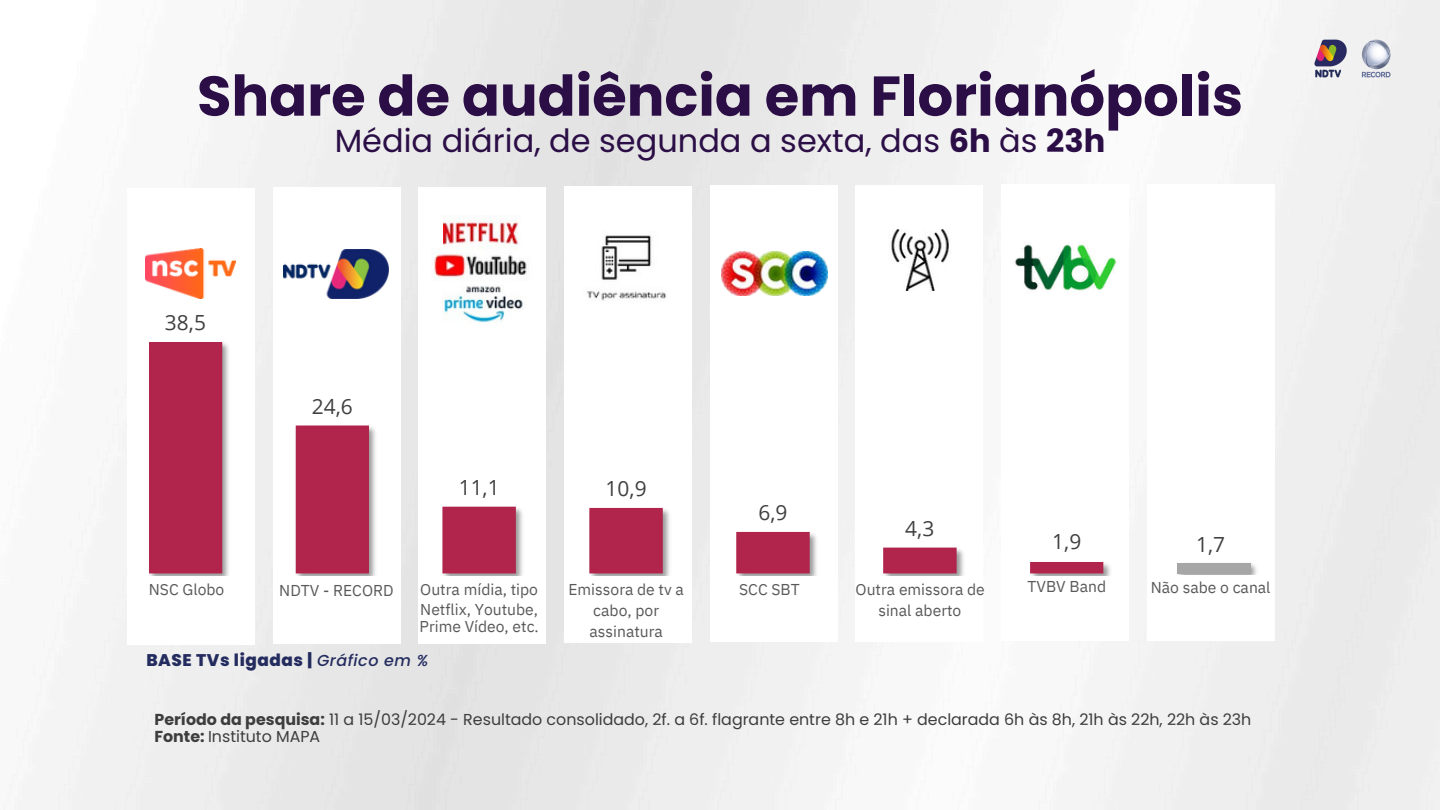
<style>
.page{position:relative;width:1440px;height:810px;background:#fff}
.page>*{position:absolute;margin:0;border:0;box-sizing:border-box;transform-origin:0 0}
.t1{font:700 56px "Poppins";color:#2b0e46}
.t2{font:32px "Poppins";color:#2b0e46}
.t3{font:21px "Open Sans";color:#404040}
.t4{font:20.8px "Open Sans";color:#404040}
.t5{font:800 16.8px "Poppins";letter-spacing:.03em;color:#242c5f}
.t6{font:15.8px/17.2px "Poppins";color:#3d3d3d}
.t7{font:15.6px/20.8px "IBM Plex Sans";color:#595959;text-align:center}
.s1{font-weight:700}
.s2{font-weight:500;font-style:italic;font-size:16px}
</style>
<div class="page">
<img style="left:1308px;top:36px;width:89px;height:45px">
<img style="left:1176px;top:562px;width:82px;height:13px">
<img style="left:149px;top:338px;width:962px;height:237px">
<svg style="left:149px;top:342px;width:954px;height:231px"></svg>
<div style="left:1177px;top:563px;width:73px;height:11px;background:#a6a6a6"></div>
<img style="left:146px;top:249px;width:90px;height:49px">
<img style="left:284px;top:249px;width:105px;height:50px">
<img style="left:721px;top:252px;width:107px;height:43px">
<img style="left:1015px;top:242px;width:102px;height:49px">
<img style="left:442px;top:286px;width:81px;height:37px">
<img style="left:432px;top:252px;width:95px;height:26px">
<img style="left:444px;top:215px;width:75px;height:31px">
<img style="left:891px;top:229px;width:58px;height:62px">
<img style="left:586px;top:235px;width:81px;height:66px">
<p class="t1" style="left:197px;top:57px;width:1048px">Share de audiência em Florianópolis</p>
<p class="t2" style="left:335px;top:118px;width:772px">Média diária, de segunda a sexta, das <span class="s1">6h</span> às <span class="s1">23h</span></p>
<h2 class="t4" style="left:165px;top:308px;width:42px">38,5</h2>
<p class="t3" style="left:312px;top:391px;width:43px">24,6</p>
<h2 class="t4" style="left:459px;top:473px;width:42px">11,1</h2>
<h2 class="t4" style="left:606px;top:474px;width:42px">10,9</h2>
<h2 class="t4" style="left:758px;top:498px;width:31px">6,9</h2>
<h2 class="t4" style="left:905px;top:514px;width:31px">4,3</h2>
<p class="t7" style="left:149px;top:579px;width:77px">NSC Globo</p>
<p class="t7" style="left:279px;top:580px;width:116px">NDTV - RECORD</p>
<h3 class="t7" style="left:420px;top:579px;width:119px">Outra mídia, tipo</h3>
<p class="t7" style="left:420px;top:601px;width:121px;line-height:17px;text-align:left">Netflix, Youtube,<br>Prime Vídeo, etc.</p>
<h1 class="t5" style="left:146px;top:648px;width:284px">BASE TVs ligadas | <span class="s2">Gráfico em %</span></h1>
<h3 class="t7" style="left:568px;top:579px;width:117px">Emissora de tv a cabo, por assinatura</h3>
<h2 class="t7" style="left:739px;top:579px;width:62px">SCC SBT</h2>
<p class="t7" style="left:856px;top:579px;width:131px">Outra emissora de sinal aberto</p>
<p class="t4" style="left:1052px;top:527px;width:30px">1,9</p>
<p class="t7" style="left:1027px;top:576px;width:80px">TVBV Band</p>
<h2 class="t4" style="left:1196px;top:530px;width:31px">1,7</h2>
<p class="t7" style="left:1151px;top:577px;width:121px">Não sabe o canal</p>
<p class="t6" style="left:155px;top:711px;width:1098px"><span class="s1">Período da pesquisa:</span> 11 a 15/03/2024 - Resultado consolidado, 2f. a 6f. flagrante entre 8h e 21h + declarada 6h às 8h, 21h às 22h, 22h às 23h<br><span class="s1">Fonte:</span> Instituto MAPA</p>
</div>
